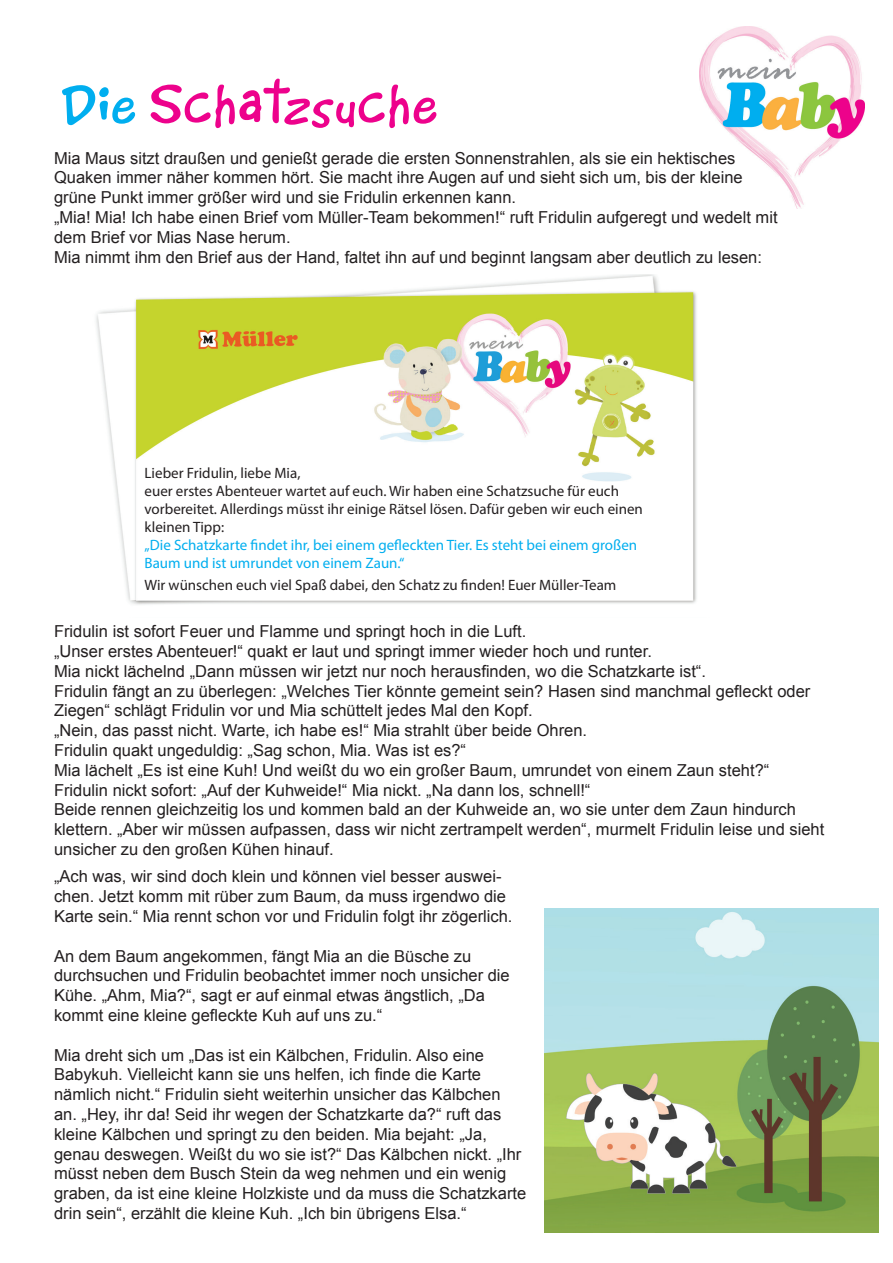
<style>
.page{position:relative;width:893px;height:1263px;background:#fff}
.page>*{position:absolute;margin:0;border:0;box-sizing:border-box;transform-origin:0 0}
.t1{font:800 55.5px "CAC Norm";color:#ed028c}
.t2{font:16.5px/19.8px "Arial";color:#231f20}
.t3{font:15px/18px "Myriad Pro";color:#231f20}
.t4{font:15px/18px "Myriad Pro";color:#00aeef}
.s1{color:#00aeef}
</style>
<div class="page">
<img style="left:699px;top:27px;width:165px;height:182px">
<img style="left:96px;top:274px;width:601px;height:331px">
<img style="left:544px;top:909px;width:334px;height:323px">
<h1 class="t1" style="left:61px;top:69px;width:378px"><span class="s1">Die</span> Schatzsuche</h1>
<p class="t2" style="left:54px;top:148px;width:725px">Mia Maus sitzt draußen und genießt gerade die ersten Sonnenstrahlen, als sie ein hektisches Quaken immer näher kommen hört. Sie macht ihre Augen auf und sieht sich um, bis der kleine grüne Punkt immer größer wird und sie Fridulin erkennen kann.<br>„Mia! Mia! Ich habe einen Brief vom Müller-Team bekommen!“ ruft Fridulin aufgeregt und wedelt mit dem Brief vor Mias Nase herum.<br>Mia nimmt ihm den Brief aus der Hand, faltet ihn auf und beginnt langsam aber deutlich zu lesen:</p>
<p class="t3" style="left:145px;top:464px;width:500px">Lieber Fridulin, liebe Mia,<br>euer erstes Abenteuer wartet auf euch. Wir haben eine Schatzsuche für euch vorbereitet. Allerdings müsst ihr einige Rätsel lösen. Dafür geben wir euch einen kleinen Tipp:</p>
<p class="t4" style="left:145px;top:536px;width:494px">„Die Schatzkarte findet ihr, bei einem gefleckten Tier. Es steht bei einem großen<br>Baum und ist umrundet von einem Zaun.“</p>
<p class="t3" style="left:145px;top:575px;width:473px">Wir wünschen euch viel Spaß dabei, den Schatz zu finden! Euer Müller-Team</p>
<p class="t2" style="left:54px;top:622px;width:772px">Fridulin ist sofort Feuer und Flamme und springt hoch in die Luft.<br>„Unser erstes Abenteuer!“ quakt er laut und springt immer wieder hoch und runter.<br>Mia nickt lächelnd „Dann müssen wir jetzt nur noch herausfinden, wo die Schatzkarte ist“.<br>Fridulin fängt an zu überlegen: „Welches Tier könnte gemeint sein? Hasen sind manchmal gefleckt oder Ziegen“ schlägt Fridulin vor und Mia schüttelt jedes Mal den Kopf.<br>„Nein, das passt nicht. Warte, ich habe es!“ Mia strahlt über beide Ohren.<br>Fridulin quakt ungeduldig: „Sag schon, Mia. Was ist es?“<br>Mia lächelt „Es ist eine Kuh! Und weißt du wo ein großer Baum, umrundet von einem Zaun steht?“ Fridulin nickt sofort: „Auf der Kuhweide!“ Mia nickt. „Na dann los, schnell!“<br>Beide rennen gleichzeitig los und kommen bald an der Kuhweide an, wo sie unter dem Zaun hindurch klettern. „Aber wir müssen aufpassen, dass wir nicht zertrampelt werden“, murmelt Fridulin leise und sieht unsicher zu den großen Kühen hinauf.</p>
<p class="t2" style="left:54px;top:867px;width:460px">„Ach was, wir sind doch klein und können viel besser auswei&shy;chen. Jetzt komm mit rüber zum Baum, da muss irgendwo die<br>Karte sein.“ Mia rennt schon vor und Fridulin folgt ihr zögerlich.</p>
<p class="t2" style="left:54px;top:946px;width:457px">An dem Baum angekommen, fängt Mia an die Büsche zu durchsuchen und Fridulin beobachtet immer noch unsicher die Kühe. „Ahm, Mia?“, sagt er auf einmal etwas ängstlich, „Da kommt eine kleine gefleckte Kuh auf uns zu.“</p>
<p class="t2" style="left:54px;top:1045px;width:474px">Mia dreht sich um „Das ist ein Kälbchen, Fridulin. Also eine Babykuh. Vielleicht kann sie uns helfen, ich finde die Karte nämlich nicht.“ Fridulin sieht weiterhin unsicher das Kälbchen an. „Hey, ihr da! Seid ihr wegen der Schatzkarte da?“ ruft das kleine Kälbchen und springt zu den beiden. Mia bejaht: „Ja, genau deswegen. Weißt du wo sie ist?“ Das Kälbchen nickt. „Ihr müsst neben dem Busch Stein da weg nehmen und ein wenig graben, da ist eine kleine Holzkiste und da muss die Schatzkarte drin sein“, erzählt die kleine Kuh. „Ich bin übrigens Elsa.“</p>
</div>
